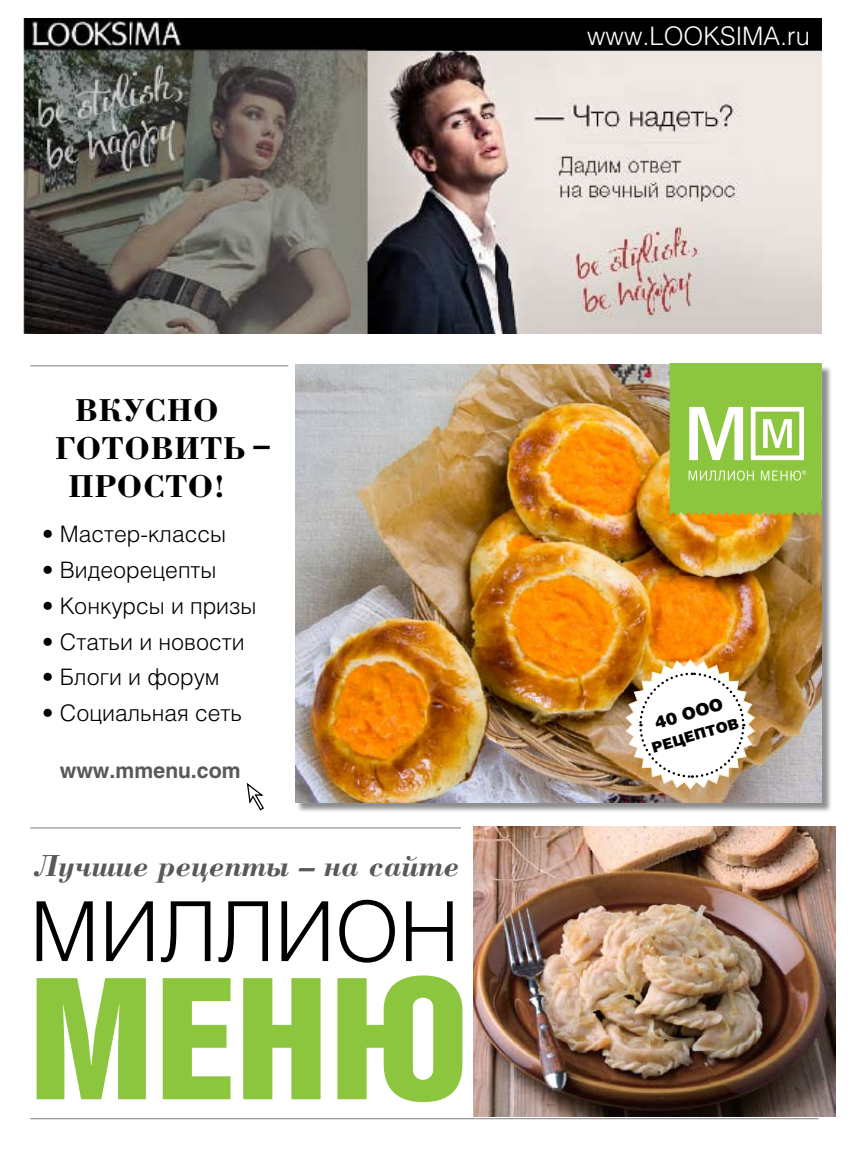
<style>
.page{position:relative;width:851px;height:1149px;background:#fff}
.page>*{position:absolute;margin:0;border:0;box-sizing:border-box;transform-origin:0 0}
.t1{font:700 32.7px "Borjomi C";letter-spacing:.02em;color:#000}
.t2{font:italic 700 31.35px "Borjomi C";color:#58595b}
.t3{font:300 25.5px "Helios";color:#fff}
.t4{font:300 22.65px "Helios";color:#000}
.t5{font:700 21.15px "Helios";color:#58595b}
.t6{font:900 16.8px "Helios";color:#000}
.t7{font:900 14.4px "Helios";color:#000}
</style>
<div class="page">
<div style="left:296px;top:365px;width:541px;height:454px;background:#000;opacity:.45"></div>
<img style="left:295px;top:364px;width:526px;height:438px">
<img style="left:473px;top:826px;width:362px;height:290px">
<img style="left:24px;top:18px;width:797px;height:315px">
<img style="left:625px;top:658px;width:130px;height:131px">
<svg style="left:246px;top:783px;width:18px;height:28px"></svg>
<svg style="left:669px;top:363px;width:152px;height:152px;background:#9dcd5b"></svg>
<hr style="left:30px;top:827px;width:431px;height:1px;background:#8a8c8e">
<hr style="left:30px;top:1117px;width:788px;height:1px;background:#8a8c8e">
<hr style="left:30px;top:365px;width:258px;height:1px;background:#8a8c8e">
<svg style="left:37px;top:899px;width:415px;height:63px"></svg>
<svg style="left:37px;top:975px;width:425px;height:126px;fill:#8cc63f"></svg>
<p class="t3" style="left:587px;top:21px;width:224px">www.LOOKSIMA.ru</p>
<h1 class="t1" style="left:75px;top:390px;width:145px">вкусно</h1>
<h1 class="t1" style="left:55px;top:429px;width:216px">готовить –</h1>
<h1 class="t1" style="left:68px;top:467px;width:158px">просто!</h1>
<p class="t4" style="left:42px;top:520px;width:185px">• Мастер-классы</p>
<p class="t4" style="left:42px;top:556px;width:176px">• Видеорецепты</p>
<p class="t4" style="left:42px;top:592px;width:216px">• Конкурсы и призы</p>
<p class="t4" style="left:42px;top:628px;width:204px">• Статьи и новости</p>
<p class="t4" style="left:42px;top:663px;width:179px">• Блоги и форум</p>
<p class="t4" style="left:42px;top:699px;width:201px">• Социальная сеть</p>
<p class="t5" style="left:60px;top:758px;width:182px">www.mmenu.com</p>
<h2 class="t2" style="left:35px;top:846px;width:425px">Лучшие рецепты – на сайте</h2>
<p class="t6" style="left:652px;top:712px;width:72px;rotate:-16deg">40 ооо</p>
<p class="t7" style="left:649px;top:738px;width:91px;rotate:-16deg">рецептов</p>
</div>
